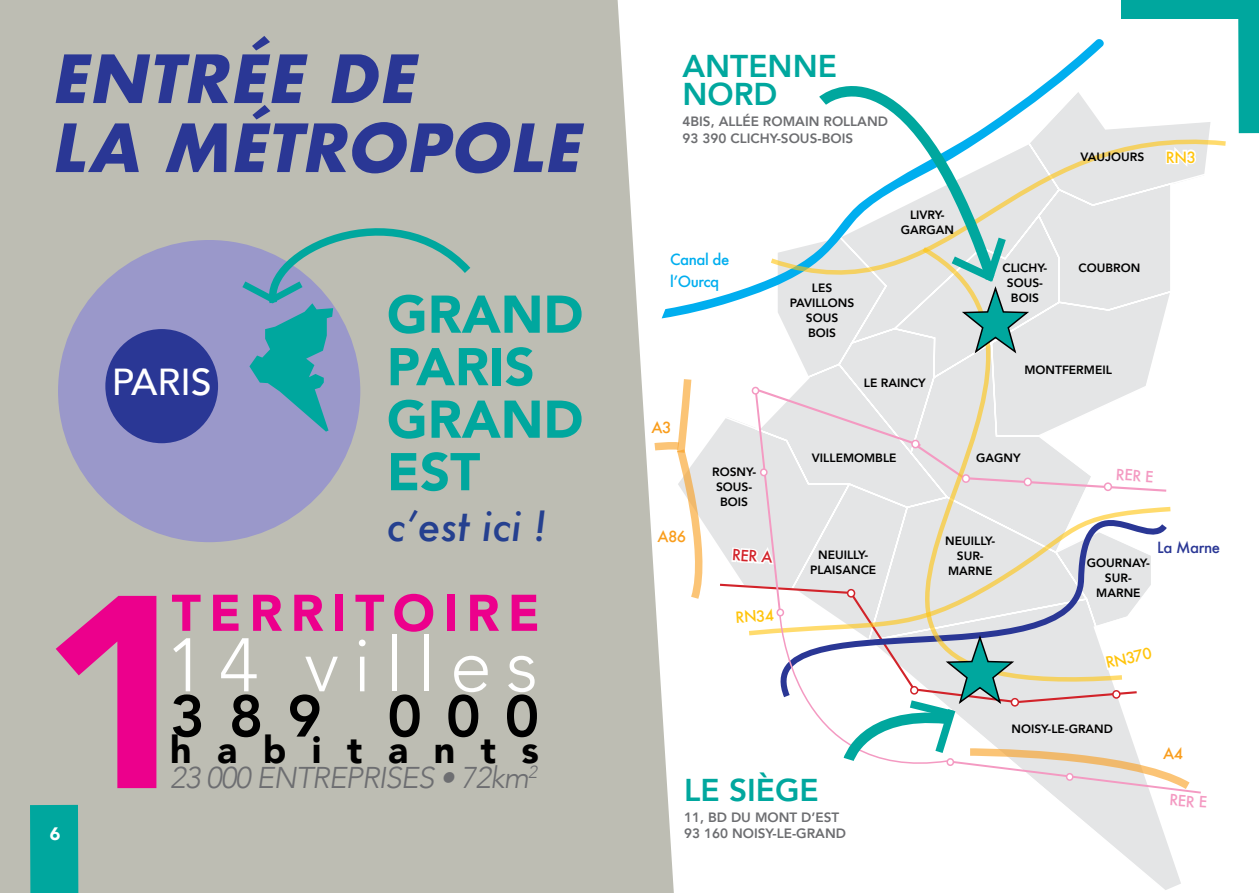
<style>
.page{position:relative;width:1259px;height:893px;background:#fff}
.page>*{position:absolute;margin:0;border:0;box-sizing:border-box;transform-origin:0 0}
.t1{font:900 271.5px "Avenir";color:#ec008c}
.t2{font:300 75px "Avenir";letter-spacing:.19em;color:#fff}
.t3{font:italic 700 64.5px/69px "Futura";color:#2a3795}
.t4{font:800 58.5px "Avenir";letter-spacing:.41em;color:#000}
.t5{font:900 52.5px/52.5px "Avenir";color:#00a79e}
.t6{font:900 51px "Avenir";letter-spacing:.16em;color:#ec008c}
.t7{font:italic 500 40.5px "Futura";color:#25408f}
.t8{font:900 37.5px "Avenir";letter-spacing:.68em;color:#000}
.t9{font:500 37.5px "Avenir";color:#fff}
.t10{font:800 31.5px/28.5px "Avenir";color:#00a79e}
.t11{font:italic 300 30px "Avenir";letter-spacing:-.035em;color:#6d6e71}
.t12{font:900 18px "Avenir";color:#fff}
.t13{font:500 15px/22.5px "Futura";letter-spacing:-.03em;color:#00aeef}
.t14{font:500 15px "Futura";color:#ffc40c}
.t15{font:500 15px "Futura";color:#f49ac2}
.t16{font:500 15px "Futura";letter-spacing:-.03em;color:#2a3795}
.t17{font:500 15px "Futura";color:#d2232a}
.t18{font:800 13.5px/16.5px "Avenir";color:#6d6e71}
.t19{font:800 12px/15px "Avenir";color:#000;text-align:center}
</style>
<div class="page">
<div style="left:0;top:0;width:672px;height:893px;background:#bdbdb3"></div>
<div style="left:58px;top:240px;width:302px;height:302px;background:#9a98ca;border-radius:50%"></div>
<div style="left:105px;top:329px;width:113px;height:114px;background:#2a3795;border-radius:50%"></div>
<svg style="left:239px;top:191px;width:239px;height:241px"></svg>
<div style="left:30px;top:805px;width:48px;height:88px;background:#00a79e"></div>
<svg style="left:672px;top:322px;width:509px;height:571px"></svg>
<svg style="left:661px;top:36px;width:443px;height:282px"></svg>
<svg style="left:667px;top:249px;width:66px;height:45px"></svg>
<div style="left:1238px;top:19px;width:21px;height:114px;background:#00a79e"></div>
<div style="left:1121px;top:0;width:138px;height:19px;background:#00a79e"></div>
<svg style="left:767px;top:121px;width:459px;height:201px"></svg>
<svg style="left:1164px;top:143px;width:34px;height:28px"></svg>
<div style="left:889px;top:245px;width:256px;height:131px;background:#e4e5e6"></div>
<svg style="left:812px;top:36px;width:191px;height:252px"></svg>
<svg style="left:943px;top:229px;width:88px;height:126px;background:#afd0cb"></svg>
<svg style="left:720px;top:376px;width:481px;height:435px"></svg>
<svg style="left:647px;top:377px;width:62px;height:226px"></svg>
<h3 class="t3" style="left:51px;top:44px;width:547px">ENTRÉE DE<br>LA MÉTROPOLE</h3>
<h3 class="t9" style="left:112px;top:349px;width:102px">PARIS</h3>
<h3 class="t5" style="left:387px;top:287px;width:198px">GRAND<br>PARIS<br>GRAND<br>EST</h3>
<h3 class="t7" style="left:387px;top:498px;width:161px">c’est ici !</h3>
<h1 class="t1" style="left:39px;top:461px;width:162px">1</h1>
<h3 class="t12" style="left:50px;top:818px;width:12px">6</h3>
<h3 class="t6" style="left:172px;top:569px;width:370px">TERRITOIRE</h3>
<h2 class="t2" style="left:166px;top:621px;width:373px">14 villes</h2>
<h3 class="t4" style="left:170px;top:671px;width:371px">389 000</h3>
<h3 class="t8" style="left:170px;top:717px;width:370px">habitants</h3>
<h3 class="t11" style="left:170px;top:759px;width:368px">23 000 ENTREPRISES • 72km<sup>2</sup></h3>
<h3 class="t10" style="left:682px;top:51px;width:156px">ANTENNE<br>NORD</h3>
<p class="t18" style="left:682px;top:113px;width:207px">4BIS, ALLÉE ROMAIN ROLLAND<br>93 390 CLICHY-SOUS-BOIS</p>
<p class="t13" style="left:670px;top:248px;width:61px">Canal de l’Ourcq</p>
<p class="t19" style="left:789px;top:281px;width:66px">LES<br>PAVILLONS<br>SOUS<br>BOIS</p>
<p class="t19" style="left:901px;top:207px;width:55px">LIVRY-<br>GARGAN</p>
<p class="t19" style="left:863px;top:376px;width:64px">LE RAINCY</p>
<p class="t19" style="left:1080px;top:150px;width:65px">VAUJOURS</p>
<p class="t14" style="left:1166px;top:147px;width:32px">RN3</p>
<p class="t19" style="left:1002px;top:260px;width:46px">CLICHY-<br>SOUS-<br>BOIS</p>
<p class="t19" style="left:1078px;top:260px;width:63px">COUBRON</p>
<p class="t19" style="left:1024px;top:362px;width:89px">MONTFERMEIL</p>
<p class="t19" style="left:712px;top:465px;width:46px">ROSNY-<br>SOUS-<br>BOIS</p>
<p class="t17" style="left:733px;top:544px;width:42px;rotate:4deg">RER A</p>
<p class="t14" style="left:735px;top:607px;width:40px;rotate:-4deg">RN34</p>
<p class="t19" style="left:812px;top:450px;width:86px">VILLEMOMBLE</p>
<p class="t19" style="left:976px;top:450px;width:46px">GAGNY</p>
<p class="t19" style="left:810px;top:547px;width:68px">NEUILLY-<br>PLAISANCE</p>
<p class="t19" style="left:945px;top:533px;width:52px">NEUILLY-<br>SUR-<br>MARNE</p>
<p class="t15" style="left:1116px;top:464px;width:39px;rotate:4deg">RER E</p>
<p class="t19" style="left:1087px;top:555px;width:64px">GOURNAY-<br>SUR-<br>MARNE</p>
<p class="t16" style="left:1157px;top:537px;width:64px">La Marne</p>
<p class="t14" style="left:1103px;top:653px;width:48px;rotate:-13deg">RN370</p>
<p class="t19" style="left:1011px;top:721px;width:103px">NOISY-LE-GRAND</p>
<h3 class="t10" style="left:684px;top:775px;width:136px">LE SIÈGE</h3>
<p class="t18" style="left:684px;top:809px;width:163px">11, BD DU MONT D’EST<br>93 160 NOISY-LE-GRAND</p>
<p class="t15" style="left:1170px;top:789px;width:39px;rotate:4deg">RER E</p>
</div>
